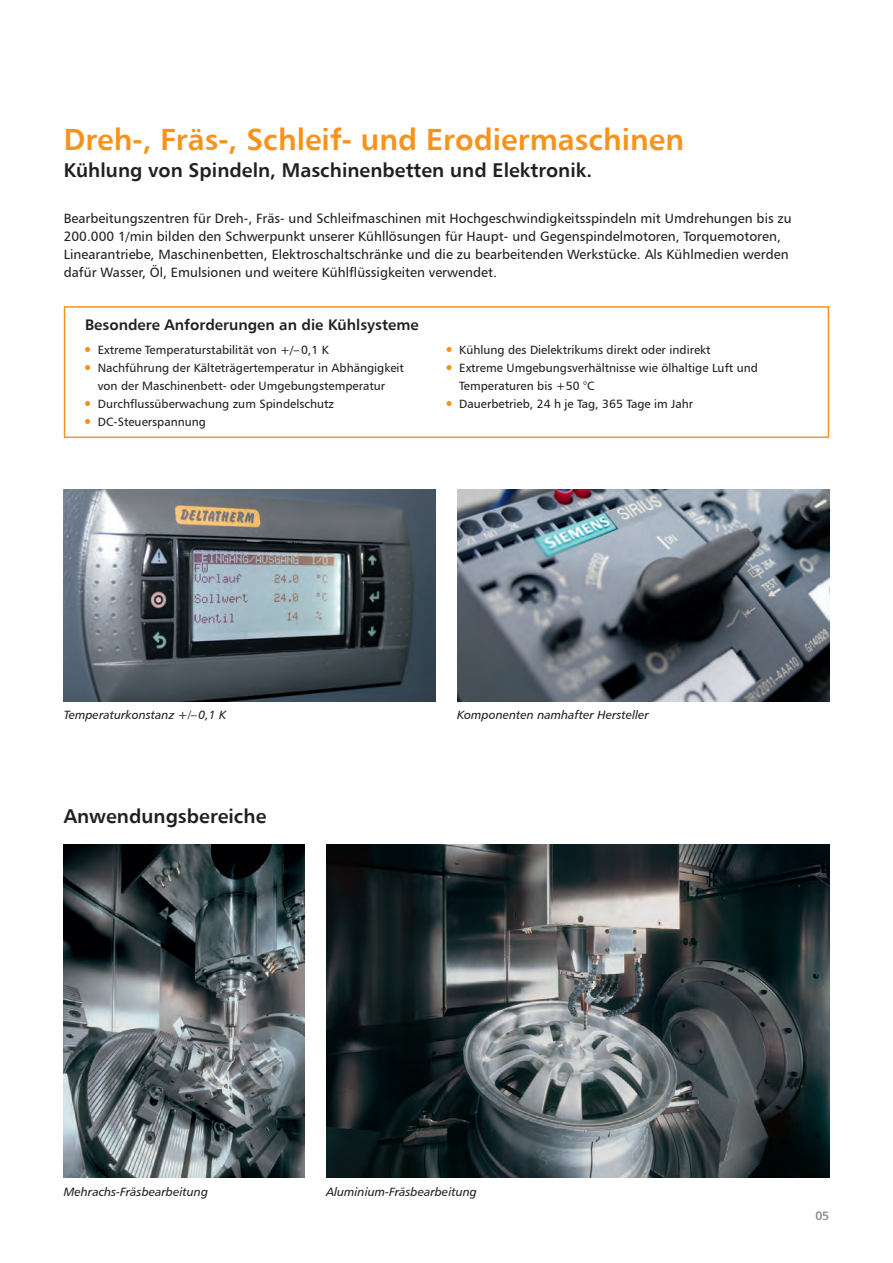
<style>
.page{position:relative;width:893px;height:1263px;background:#fff}
.page>*{position:absolute;margin:0;border:0;box-sizing:border-box;transform-origin:0 0}
.t1{font:30px "Humanist 777 BT Bold B";color:#f7931d}
.t2{font:19.5px "Humanist 777 BT Bold B";color:#231f20}
.t3{font:15px "Humanist 777 BT Bold B";color:#231f20}
.t4{font:13.5px/18px "Humanist 777 BT Roman B";color:#231f20}
.t5{font:12px/18px "Humanist 777 BT Roman B";color:#231f20}
.t6{font:12px "Humanist 777 BT Italic B";color:#231f20}
.t7{font:12px "Humanist 777 BT Roman B";color:#939598}
</style>
<div class="page">
<img style="left:326px;top:844px;width:503px;height:334px">
<img style="left:64px;top:489px;width:372px;height:213px">
<img style="left:64px;top:844px;width:241px;height:334px">
<img style="left:457px;top:489px;width:372px;height:213px">
<svg style="left:85px;top:347px;width:5px;height:5px"></svg>
<svg style="left:85px;top:365px;width:5px;height:5px"></svg>
<svg style="left:85px;top:401px;width:5px;height:5px"></svg>
<svg style="left:85px;top:419px;width:5px;height:5px"></svg>
<svg style="left:446px;top:347px;width:6px;height:5px"></svg>
<svg style="left:446px;top:365px;width:6px;height:5px"></svg>
<svg style="left:446px;top:401px;width:6px;height:5px"></svg>
<div style="left:64px;top:306px;width:765px;height:132px;border:2px solid #f7931d"></div>
<h1 class="t1" style="left:64px;top:121px;width:622px">Dreh-, Fräs-, Schleif- und Erodiermaschinen</h1>
<h2 class="t2" style="left:64px;top:158px;width:530px">Kühlung von Spindeln, Maschinenbetten und Elektronik.</h2>
<p class="t4" style="left:64px;top:209px;width:730px">Bearbeitungszentren für Dreh-, Fräs- und Schleifmaschinen mit Hochgeschwindigkeitsspindeln mit Umdrehungen bis zu 200.000 1/min bilden den Schwerpunkt unserer Kühllösungen für Haupt- und Gegenspindelmotoren, Torquemotoren, Linearantriebe, Maschinenbetten, Elektroschaltschränke und die zu bearbeitenden Werkstücke. Als Kühlmedien werden dafür Wasser, Öl, Emulsionen und weitere Kühlflüssigkeiten verwendet.</p>
<p class="t3" style="left:85px;top:316px;width:335px">Besondere Anforderungen an die Kühlsysteme</p>
<p class="t5" style="left:98px;top:340px;width:308px">Extreme Temperaturstabilität von +/–0,1 K<br>Nachführung der Kälteträgertemperatur in Abhängigkeit von der Maschinenbett- oder Umgebungstemperatur Durchflussüberwachung zum Spindelschutz DC-Steuerspannung</p>
<p class="t5" style="left:459px;top:340px;width:300px">Kühlung des Dielektrikums direkt oder indirekt<br>Extreme Umgebungsverhältnisse wie ölhaltige Luft und Temperaturen bis +50 °C<br>Dauerbetrieb, 24 h je Tag, 365 Tage im Jahr</p>
<p class="t6" style="left:64px;top:708px;width:165px">Temperaturkonstanz +/–0,1 K</p>
<p class="t6" style="left:457px;top:708px;width:193px">Komponenten namhafter Hersteller</p>
<h2 class="t2" style="left:64px;top:804px;width:204px">Anwendungsbereiche</h2>
<p class="t6" style="left:64px;top:1184px;width:146px">Mehrachs-Fräsbearbeitung</p>
<p class="t6" style="left:326px;top:1184px;width:152px">Aluminium-Fräsbearbeitung</p>
<p class="t7" style="left:815px;top:1209px;width:15px">05</p>
</div>
